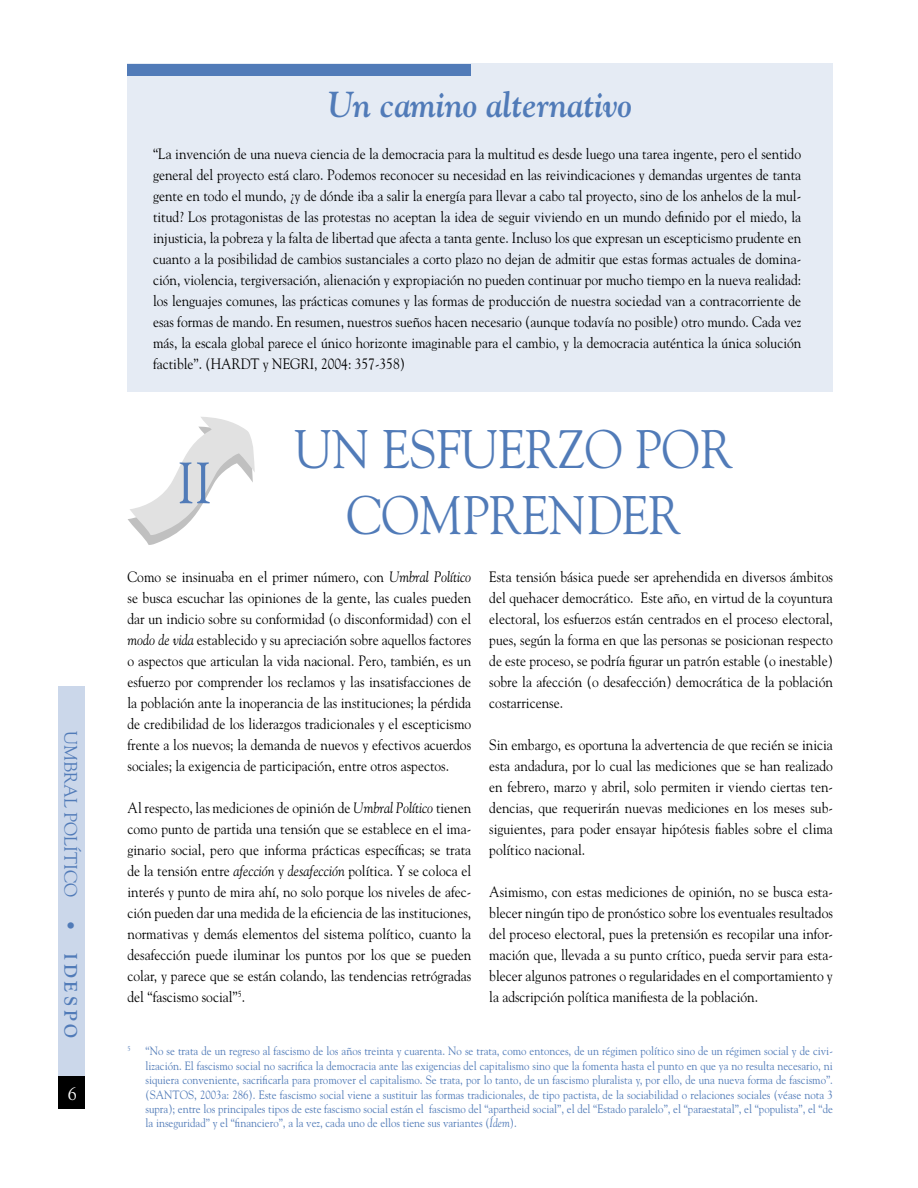
<style>
.page{position:relative;width:918px;height:1188px;background:#fff}
.page>*{position:absolute;margin:0;border:0;box-sizing:border-box;transform-origin:0 0}
.t1{font:57.75px "Goudy";color:#517bb8;scale:.9 1}
.t2{font:54px/66px "Goudy";color:#517bb8;text-align:center;scale:.9 1}
.t3{font:italic 700 36px "Goudy";color:#517bb8;scale:.9 1}
.t4{font:18px "Goudy";color:#517bb8}
.t5{font:700 18px "Goudy";letter-spacing:.2em;color:#517bb8}
.t6{font:18px "Goudy";color:#fff}
.t7{font:15px/21px "Goudy";color:#000;text-align:justify;scale:.9 1}
.t8{font:12px/14.4px "Goudy";color:#517bb8;text-align:justify;scale:.9 1}
.s1{font-style:italic}
</style>
<div class="page">
<div style="left:128px;top:63px;width:705px;height:329px;background:#e5ebf4"></div>
<div style="left:128px;top:64px;width:343px;height:12px;background:#517bb8"></div>
<svg style="left:128px;top:417px;width:127px;height:128px"></svg>
<div style="left:58px;top:1027px;width:27px;height:82px;background:#000"></div>
<div style="left:58px;top:687px;width:27px;height:389px;background:#cbd7ea"></div>
<p class="t4" style="left:82px;top:731px;width:201px;rotate:90deg">UMBRAL POLÍTICO •</p>
<p class="t5" style="left:82px;top:953px;width:87px;rotate:90deg">IDESPO</p>
<p class="t6" style="left:68px;top:1083px;width:10px">6</p>
<h3 class="t3" style="left:328px;top:83px;width:340px">Un camino alternativo</h3>
<p class="t7" style="left:153px;top:143px;width:722px">“La invención de una nueva ciencia de la democracia para la multitud es desde luego una tarea ingente, pero el sentido general del proyecto está claro. Podemos reconocer su necesidad en las reivindicaciones y demandas urgentes de tanta gente en todo el mundo, ¿y de dónde iba a salir la energía para llevar a cabo tal proyecto, sino de los anhelos de la mul&shy;titud? Los protagonistas de las protestas no aceptan la idea de seguir viviendo en un mundo definido por el miedo, la injusticia, la pobreza y la falta de libertad que afecta a tanta gente. Incluso los que expresan un escepticismo prudente en cuanto a la posibilidad de cambios sustanciales a corto plazo no dejan de admitir que estas formas actuales de domina&shy;ción, violencia, tergiversación, alienación y expropiación no pueden continuar por mucho tiempo en la nueva realidad: los lenguajes comunes, las prácticas comunes y las formas de producción de nuestra sociedad van a contracorriente de esas formas de mando. En resumen, nuestros sueños hacen necesario (aunque todavía no posible) otro mundo. Cada vez más, la escala global parece el único horizonte imaginable para el cambio, y la democracia auténtica la única solución factible”. (HARDT y NEGRI, 2004: 357-358)</p>
<h2 class="t2" style="left:295px;top:414px;width:489px">UN ESFUERZO POR<br>COMPRENDER</h2>
<p class="t7" style="left:128px;top:565px;width:383px">Como se insinuaba en el primer número, con <span class="s1">Umbral Político </span>se busca escuchar las opiniones de la gente, las cuales pueden dar un indicio sobre su conformidad (o disconformidad) con el <span class="s1">modo de vida</span> establecido y su apreciación sobre aquellos factores o aspectos que articulan la vida nacional. Pero, también, es un esfuerzo por comprender los reclamos y las insatisfacciones de la población ante la inoperancia de las instituciones; la pérdida de credibilidad de los liderazgos tradicionales y el escepticismo frente a los nuevos; la demanda de nuevos y efectivos acuerdos sociales; la exigencia de participación, entre otros aspectos.</p>
<p class="t7" style="left:128px;top:796px;width:383px">Al respecto, las mediciones de opinión de <span class="s1">Umbral Político</span> tienen como punto de partida una tensión que se establece en el ima&shy;ginario social, pero que informa prácticas específicas; se trata de la tensión entre <span class="s1">afección</span> y <span class="s1">desafección</span> política. Y se coloca el interés y punto de mira ahí, no solo porque los niveles de afec&shy;ción pueden dar una medida de la eficiencia de las instituciones, normativas y demás elementos del sistema político, cuanto la desafección puede iluminar los puntos por los que se pueden colar, y parece que se están colando, las tendencias retrógradas del “fascismo social”<sup>5</sup>.</p>
<h1 class="t1" style="left:177px;top:447px;width:40px">II</h1>
<p class="t7" style="left:489px;top:565px;width:383px">Esta tensión básica puede ser aprehendida en diversos ámbitos del quehacer democrático. Este año, en virtud de la coyuntura electoral, los esfuerzos están centrados en el proceso electoral, pues, según la forma en que las personas se posicionan respecto de este proceso, se podría figurar un patrón estable (o inestable) sobre la afección (o desafección) democrática de la población costarricense.</p>
<p class="t7" style="left:489px;top:733px;width:383px">Sin embargo, es oportuna la advertencia de que recién se inicia esta andadura, por lo cual las mediciones que se han realizado en febrero, marzo y abril, solo permiten ir viendo ciertas ten&shy;dencias, que requerirán nuevas mediciones en los meses sub&shy;siguientes, para poder ensayar hipótesis fiables sobre el clima político nacional.</p>
<p class="t7" style="left:489px;top:880px;width:383px">Asimismo, con estas mediciones de opinión, no se busca esta&shy;blecer ningún tipo de pronóstico sobre los eventuales resultados del proceso electoral, pues la pretensión es recopilar una infor&shy;mación que, llevada a su punto crítico, pueda servir para esta&shy;blecer algunos patrones o regularidades en el comportamiento y la adscripción política manifiesta de la población.</p>
<p class="t8" style="left:146px;top:1044px;width:765px;text-indent:-18px"><sup>5</sup> “No se trata de un regreso al fascismo de los años treinta y cuarenta. No se trata, como entonces, de un régimen político sino de un régimen social y de civi&shy;lización. El fascismo social no sacrifica la democracia ante las exigencias del capitalismo sino que la fomenta hasta el punto en que ya no resulta necesario, ni siquiera conveniente, sacrificarla para promover el capitalismo. Se trata, por lo tanto, de un fascismo pluralista y, por ello, de una nueva forma de fascismo”. (SANTOS, 2003a: 286). Este fascismo social viene a sustituir las formas tradicionales, de tipo pactista, de la sociabilidad o relaciones sociales (véase nota 3 supra); entre los principales tipos de este fascismo social están el fascismo del “apartheid social”, el del “Estado paralelo”, el “paraestatal”, el “populista”, el “de la inseguridad” y el “financiero”, a la vez, cada uno de ellos tiene sus variantes (<span class="s1">Ídem</span>).</p>
</div>
